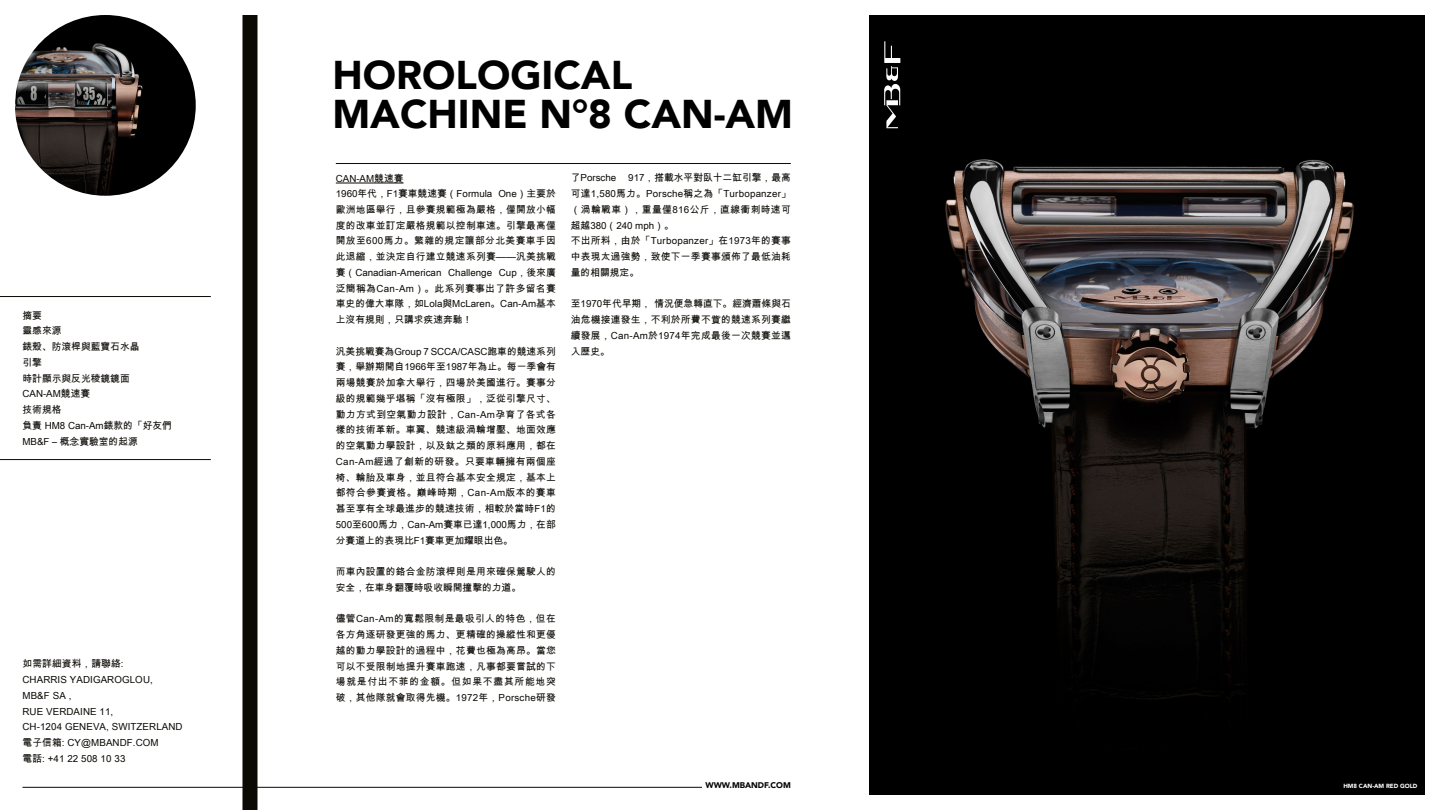
<style>
.page{position:relative;width:1440px;height:810px;background:#fff}
.page>*{position:absolute;margin:0;border:0;box-sizing:border-box;transform-origin:0 0}
.t1{font:900 40.12px/39.5px "Avenir";color:#000}
.t2{font:9.75px/15.8px "Arial Unicode MS";letter-spacing:.01em;color:#0b0904}
.t3{font:900 8.25px "Avenir";color:#000}
.t4{font:900 6px "Avenir";color:#fff}
</style>
<div class="page">
<hr style="left:22px;top:787px;width:680px;height:1px;background:#0b0904">
<hr style="left:336px;top:163px;width:455px;height:1px;background:#0b0904">
<img style="left:15px;top:15px;width:181px;height:181px;border-radius:90px">
<div style="left:242px;top:15px;width:15px;height:795px;background:#0b0904"></div>
<hr style="left:0;top:296px;width:211px;height:1px;background:#0b0904">
<hr style="left:0;top:459px;width:211px;height:1px;background:#0b0904">
<img style="left:869px;top:15px;width:556px;height:780px">
<svg style="left:884px;top:41px;width:16px;height:87px"></svg>
<hr style="left:336px;top:183px;width:68px;height:1px;background:#0b0904">
<p class="t2" style="left:22px;top:307px;width:151px">摘要<br>靈感來源<br>錶殼、防滾桿與藍寶石水晶<br>引擎<br>時計顯示與反光稜鏡鏡面<br>CAN-AM競速賽<br>技術規格<br>負責 HM8 Can-Am錶款的「好友們<br>MB&amp;F – 概念實驗室的起源</p>
<p class="t2" style="left:22px;top:656px;width:162px">如需詳細資料，請聯絡:<br>CHARRIS YADIGAROGLOU,<br>MB&amp;F SA ,<br>RUE VERDAINE 11,<br>CH-1204 GENEVA, SWITZERLAND電子信箱: CY@MBANDF.COM<br>電話: +41 22 508 10 33</p>
<h1 class="t1" style="left:332px;top:54px;width:462px">HOROLOGICAL<br>MACHINE N°8 CAN-AM</h1>
<p class="t2" style="left:336px;top:170px;width:222px">CAN-AM競速賽<br>1960年代，F1賽車競速賽（Formula One）主要於歐洲地區舉行，且參賽規範極為嚴格，僅開放小幅度的改車並訂定嚴格規範以控制車速。引擎最高僅開放至600馬力。繁雜的規定讓部分北美賽車手因此退縮，並決定自行建立競速系列賽——汎美挑戰賽（Canadian-American Challenge Cup，後來廣泛簡稱為Can-Am）。此系列賽事出了許多留名賽車史的偉大車隊，如Lola與McLaren。Can-Am基本上沒有規則，只講求疾速奔馳！</p>
<p class="t2" style="left:336px;top:343px;width:222px;text-align:justify">汎美挑戰賽為Group 7 SCCA/CASC跑車的競速系列賽，舉辦期間自1966年至1987年為止。每一季會有兩場競賽於加拿大舉行，四場於美國進行。賽事分級的規範幾乎堪稱「沒有極限」，泛從引擎尺寸、動力方式到空氣動力設計，Can-Am孕育了各式各樣的技術革新。車翼、競速級渦輪增壓、地面效應的空氣動力學設計，以及鈦之類的原料應用，都在Can-Am經過了創新的研發。只要車輛擁有兩個座椅、輪胎及車身，並且符合基本安全規定，基本上都符合參賽資格。巔峰時期，Can-Am版本的賽車甚至享有全球最進步的競速技術，相較於當時F1的500至600馬力，Can-Am賽車已達1,000馬力，在部分賽道上的表現比F1賽車更加耀眼出色。</p>
<p class="t2" style="left:336px;top:564px;width:222px">而車內設置的鉻合金防滾桿則是用來確保駕駛人的安全，在車身翻覆時吸收瞬間撞擊的力道。</p>
<p class="t2" style="left:336px;top:611px;width:222px;text-align:justify">儘管Can-Am的寬鬆限制是最吸引人的特色，但在各方角逐研發更強的馬力、更精確的操縱性和更優越的動力學設計的過程中，花費也極為高昂。當您可以不受限制地提升賽車跑速，凡事都要嘗試的下場就是付出不菲的金額。但如果不盡其所能地突破，其他隊就會取得先機。1972年，Porsche研發</p>
<p class="t2" style="left:571px;top:170px;width:222px">了Porsche 917，搭載水平對臥十二缸引擎，最高可達1,580馬力。Porsche稱之為「Turbopanzer」（渦輪戰車），重量僅816公斤，直線衝刺時速可超越380（240 mph）。<br>不出所料，由於「Turbopanzer」在1973年的賽事中表現太過強勢，致使下一季賽事頒佈了最低油耗量的相關規定。</p>
<p class="t2" style="left:571px;top:296px;width:222px;text-align:justify">至1970年代早期， 情況便急轉直下。經濟蕭條與石油危機接連發生，不利於所費不貲的競速系列賽繼續發展，Can-Am於1974年完成最後一次競賽並邁入歷史。</p>
<p class="t3" style="left:705px;top:778px;width:87px">WWW.MBANDF.COM</p>
<p class="t4" style="left:1343px;top:780px;width:76px">HM8 CAN-AM RED GOLD</p>
</div>
